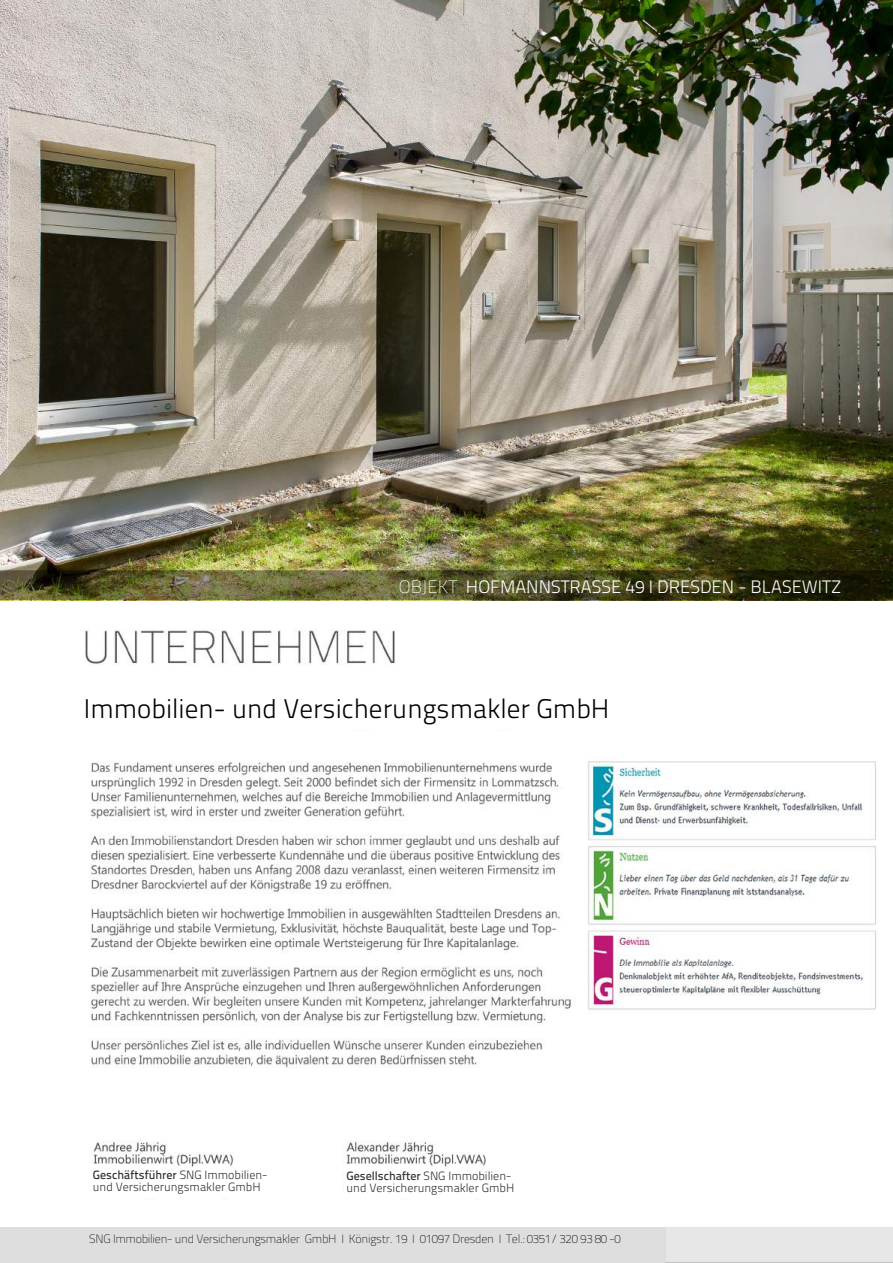
<style>
.page{position:relative;width:893px;height:1263px;background:#fff}
.page>*{position:absolute;margin:0;border:0;box-sizing:border-box;transform-origin:0 0}
.t1{font:27px "Titillium Text 25 L 250 wt";color:#000}
.t2{font:18px "Titillium Text 25 L 250 wt";color:#fff}
.t3{font:12px "Titillium Text 25 L 1 wt";letter-spacing:-.025em;color:#000}
.t4{font:12px "Titillium Text 25 L 600 wt";color:#30302f}
.t5{font:12px "Titillium Text 25 L 250 wt";color:#30302f}
.s1{font-family:"Titillium Text 25 L 1 wt"}
.s2{font-family:"Titillium Text 25 L 250 wt"}
</style>
<div class="page">
<div style="left:1px;top:1227px;width:891px;height:35px;background:#dedede"></div>
<img style="left:0;top:0;width:893px;height:1167px">
<div style="left:666px;top:1227px;width:226px;height:34px;background:#e7e7e7"></div>
<svg style="left:3px;top:573px;width:887px;height:24px;background:#4e4c26"></svg>
<div style="left:0;top:570px;width:893px;height:30px;border:2px solid #000"></div>
<div style="left:81px;top:690px;width:536px;height:39px;background:#fff"></div>
<h2 class="t2" style="left:399px;top:573px;width:444px"><span class="s1">OBJEKT</span> HOFMANNSTRASSE 49 I DRESDEN - BLASEWITZ</h2>
<h1 class="t1" style="left:84px;top:689px;width:527px">Immobilien- und Versicherungsmakler GmbH</h1>
<p class="t4" style="left:93px;top:1166px;width:176px">Geschäftsführer <span class="s2">SNG Immobilien-</span></p>
<p class="t5" style="left:93px;top:1178px;width:169px">und Versicherungsmakler GmbH</p>
<p class="t4" style="left:347px;top:1166px;width:166px">Gesellschafter <span class="s2">SNG Immobilien-</span></p>
<p class="t5" style="left:347px;top:1179px;width:169px">und Versicherungsmakler GmbH</p>
<p class="t3" style="left:89px;top:1230px;width:533px">SNG Immobilien- und Versicherungsmakler GmbH I Königstr. 19 I 01097 Dresden I Tel.: 0351/ 320 93 80 -0</p>
</div>
